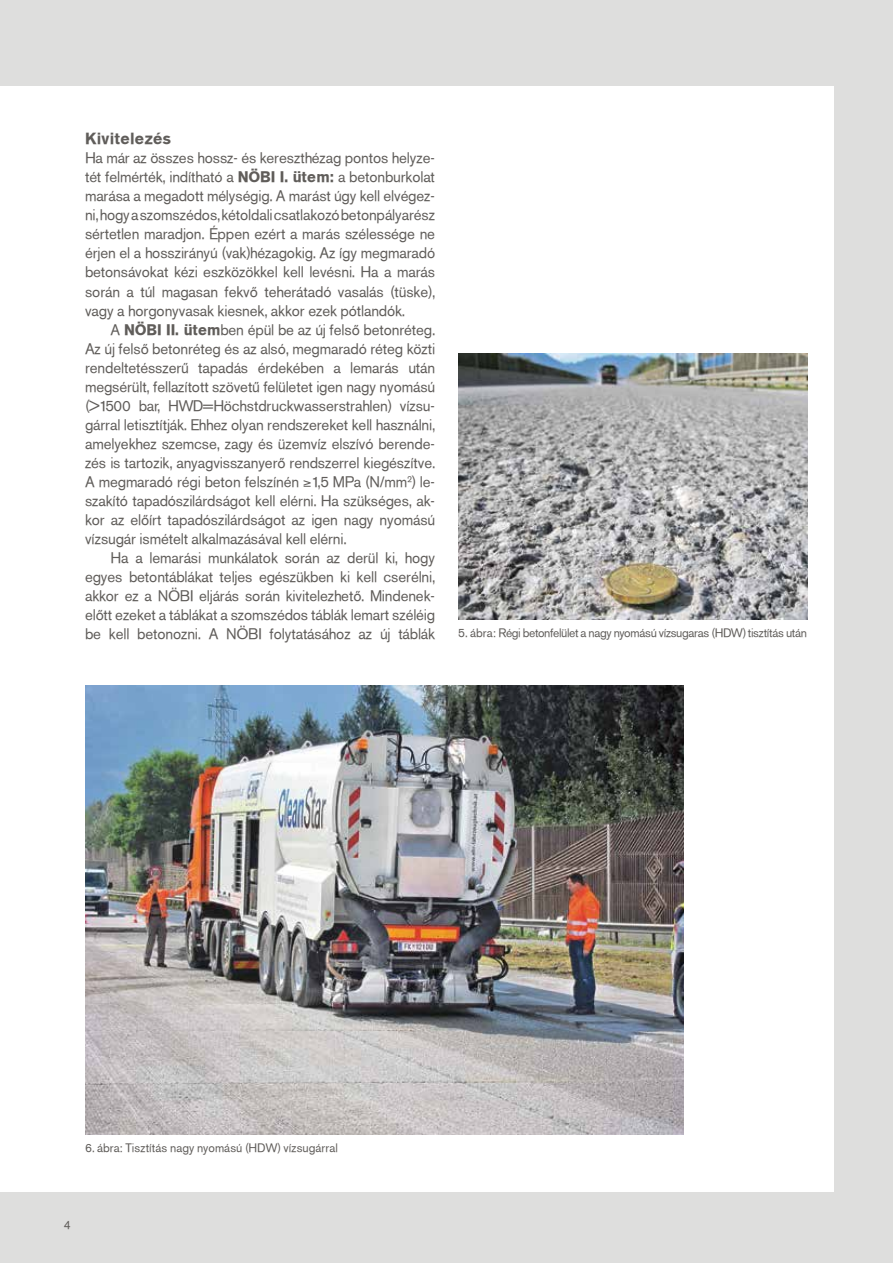
<style>
.page{position:relative;width:893px;height:1263px;background:#dededd}
.page>*{position:absolute;margin:0;border:0;box-sizing:border-box;transform-origin:0 0}
.t1{font:700 15.75px "Akzidenz Grotesk PFL";letter-spacing:.015em;color:#605d5a}
.t2{font:15px/19px "Akzidenz Grotesk PFL";letter-spacing:.01em;color:#605d5a;text-align:justify}
.t3{font:12px "Akzidenz Grotesk PFL";color:#605d5a}
.t4{font:12px "Akzidenz Grotesk PFL";letter-spacing:.025em;color:#605d5a}
.s1{font-weight:700}
</style>
<div class="page">
<div style="left:0;top:86px;width:833px;height:1105px;background:#fff"></div>
<img style="left:458px;top:354px;width:350px;height:266px">
<img style="left:85px;top:685px;width:599px;height:450px">
<p class="t1" style="left:85px;top:128px;width:88px">Kivitelezés</p>
<p class="t2" style="left:85px;top:148px;width:351px">Ha már az összes hossz- és kereszthézag pontos helyze&shy;tét felmérték, indítható a <span class="s1">NÖBI I. ütem:</span> a betonburkolat marása a megadott mélységig. A marást úgy kell elvégez&shy;ni, hogy a szomszédos, kétoldali csatlakozó betonpályarész sértetlen maradjon. Éppen ezért a marás szélessége ne érjen el a hosszirányú (vak)hézagokig. Az így megmaradó betonsávokat kézi eszközökkel kell levésni. Ha a marás során a túl magasan fekvő teherátadó vasalás (tüske), vagy a horgonyvasak kiesnek, akkor ezek pótlandók.</p>
<p class="t2" style="left:85px;top:320px;width:351px;text-indent:26px">A <span class="s1">NÖBI II. ütem</span>ben épül be az új felső betonréteg.<br>Az új felső betonréteg és az alsó, megmaradó réteg közti rendeltetésszerű tapadás érdekében a lemarás után megsérült, fellazított szövetű felületet igen nagy nyomású (&gt;1500 bar, HWD=Höchstdruckwasserstrahlen) vízsu&shy;gárral letisztítják. Ehhez olyan rendszereket kell használni, amelyekhez szemcse, zagy és üzemvíz elszívó berende&shy;zés is tartozik, anyagvisszanyerő rendszerrel kiegészítve.<br>A megmaradó régi beton felszínén ≥1,5 MPa (N/mm<sup>2</sup>) le&shy;szakító tapadószilárdságot kell elérni. Ha szükséges, ak&shy;kor az előírt tapadószilárdságot az igen nagy nyomású vízsugár ismételt alkalmazásával kell elérni.</p>
<p class="t2" style="left:85px;top:548px;width:351px;text-indent:26px">Ha a lemarási munkálatok során az derül ki, hogy egyes betontáblákat teljes egészükben ki kell cserélni, akkor ez a NÖBI eljárás során kivitelezhető. Mindenek&shy;előtt ezeket a táblákat a szomszédos táblák lemart széléig be kell betonozni. A NÖBI folytatásához az új táblák</p>
<p class="t3" style="left:458px;top:625px;width:350px">5. ábra: Régi betonfelület a nagy nyomású vízsugaras (HDW) tisztítás után</p>
<p class="t4" style="left:85px;top:1140px;width:254px">6. ábra: Tisztítás nagy nyomású (HDW) vízsugárral</p>
<p class="t3" style="left:64px;top:1217px;width:8px">4</p>
</div>
